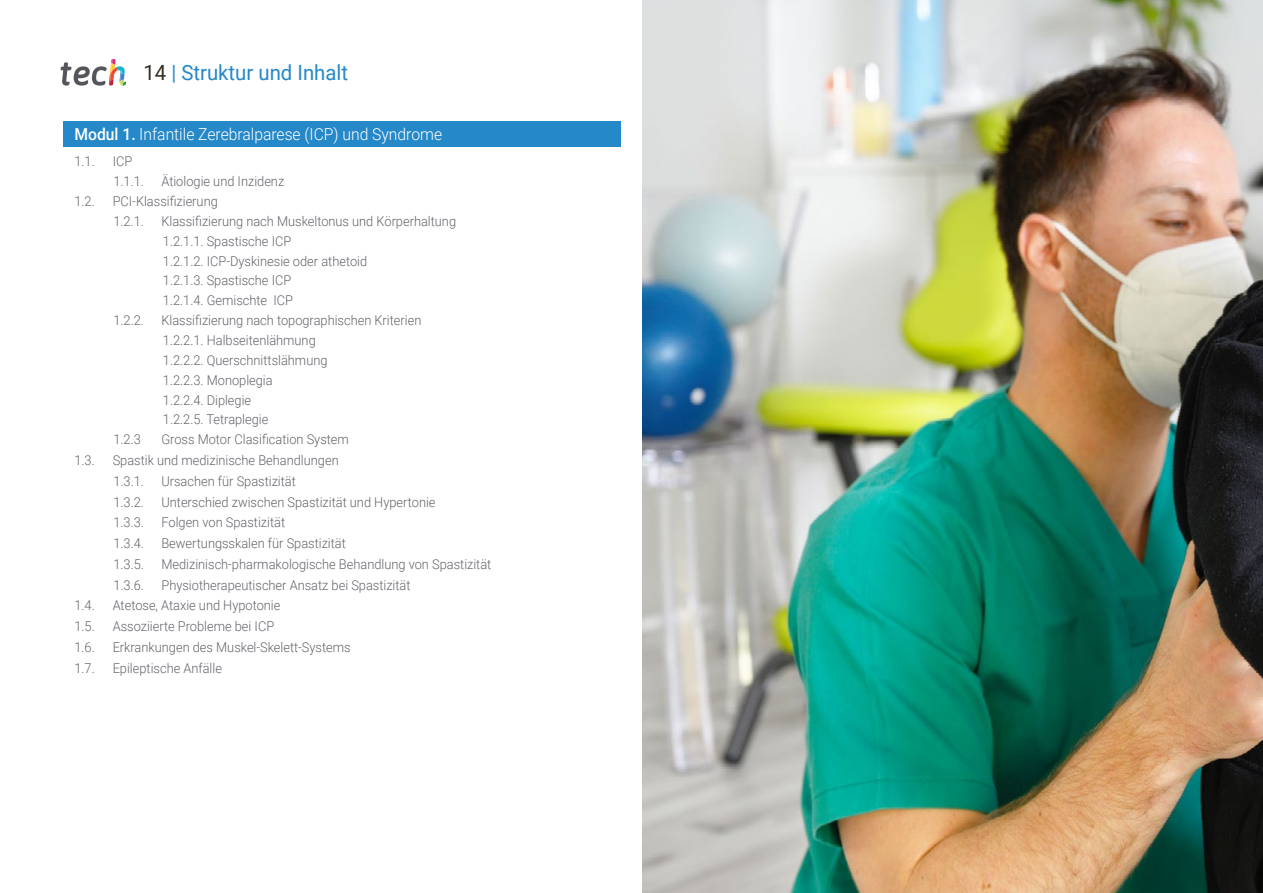
<style>
.page{position:relative;width:1263px;height:893px;background:#fff}
.page>*{position:absolute;margin:0;border:0;box-sizing:border-box;transform-origin:0 0}
.t1{font:21px "Roboto";color:#2488c9}
.t2{font:300 16.5px "Roboto";color:#fff;scale:.95 1}
.t3{font:300 13.5px/19.8px "Roboto";color:#61646a;scale:.95 1}
.s1{color:#312e20}
.s2{font-weight:500}
</style>
<div class="page">
<img style="left:642px;top:0;width:621px;height:893px">
<div style="left:63px;top:121px;width:558px;height:25px;background:#2488c9"></div>
<svg style="left:61px;top:59px;width:65px;height:27px"></svg>
<h1 class="t1" style="left:144px;top:57px;width:206px"><span class="s1">14</span> | Struktur und Inhalt</h1>
<p class="t2" style="left:74px;top:123px;width:389px"><span class="s2">Modul 1.</span> Infantile Zerebralparese (ICP) und Syndrome</p>
<p class="t3" style="left:74px;top:151px;width:23px">1.1.</p>
<p class="t3" style="left:113px;top:151px;width:34px">ICP<br>1.1.1.</p>
<p class="t3" style="left:161px;top:171px;width:131px">Ätiologie und Inzidenz</p>
<p class="t3" style="left:74px;top:191px;width:23px">1.2.</p>
<p class="t3" style="left:113px;top:191px;width:112px">PCI-Klassifizierung<br>1.2.1.</p>
<p class="t3" style="left:161px;top:211px;width:312px">Klassifizierung nach Muskeltonus und Körperhaltung 1.2.1.1. Spastische ICP<br>1.2.1.2. ICP-Dyskinesie oder athetoid<br>1.2.1.3. Spastische ICP<br>1.2.1.4. Gemischte ICP</p>
<p class="t3" style="left:113px;top:310px;width:34px">1.2.2.</p>
<p class="t3" style="left:161px;top:310px;width:275px">Klassifizierung nach topographischen Kriterien<br>1.2.2.1. Halbseitenlähmung<br>1.2.2.2. Querschnittslähmung<br>1.2.2.3. Monoplegia<br>1.2.2.4. Diplegie<br>1.2.2.5. Tetraplegie</p>
<p class="t3" style="left:113px;top:429px;width:30px">1.2.3</p>
<p class="t3" style="left:161px;top:429px;width:199px">Gross Motor Clasification System</p>
<p class="t3" style="left:74px;top:450px;width:23px">1.3.</p>
<p class="t3" style="left:113px;top:449px;width:239px;line-height:20.7px">Spastik und medizinische Behandlungen<br>1.3.1.</p>
<p class="t3" style="left:161px;top:471px;width:143px">Ursachen für Spastizität</p>
<p class="t3" style="left:113px;top:491px;width:34px">1.3.2.</p>
<p class="t3" style="left:161px;top:491px;width:290px">Unterschied zwischen Spastizität und Hypertonie</p>
<p class="t3" style="left:113px;top:512px;width:34px">1.3.3.</p>
<p class="t3" style="left:161px;top:512px;width:132px">Folgen von Spastizität</p>
<p class="t3" style="left:113px;top:533px;width:34px">1.3.4.</p>
<p class="t3" style="left:161px;top:533px;width:196px">Bewertungsskalen für Spastizität</p>
<p class="t3" style="left:113px;top:554px;width:34px">1.3.5.</p>
<p class="t3" style="left:161px;top:554px;width:349px">Medizinisch-pharmakologische Behandlung von Spastizität</p>
<p class="t3" style="left:113px;top:574px;width:34px">1.3.6.</p>
<p class="t3" style="left:161px;top:574px;width:264px">Physiotherapeutischer Ansatz bei Spastizität</p>
<p class="t3" style="left:74px;top:595px;width:23px">1.4.</p>
<p class="t3" style="left:113px;top:595px;width:178px">Atetose, Ataxie und Hypotonie</p>
<p class="t3" style="left:74px;top:616px;width:23px">1.5.</p>
<p class="t3" style="left:113px;top:616px;width:172px">Assoziierte Probleme bei ICP</p>
<p class="t3" style="left:74px;top:637px;width:23px">1.6.</p>
<p class="t3" style="left:113px;top:637px;width:252px">Erkrankungen des Muskel-Skelett-Systems</p>
<p class="t3" style="left:74px;top:657px;width:23px">1.7.</p>
<p class="t3" style="left:113px;top:657px;width:117px">Epileptische Anfälle</p>
</div>
